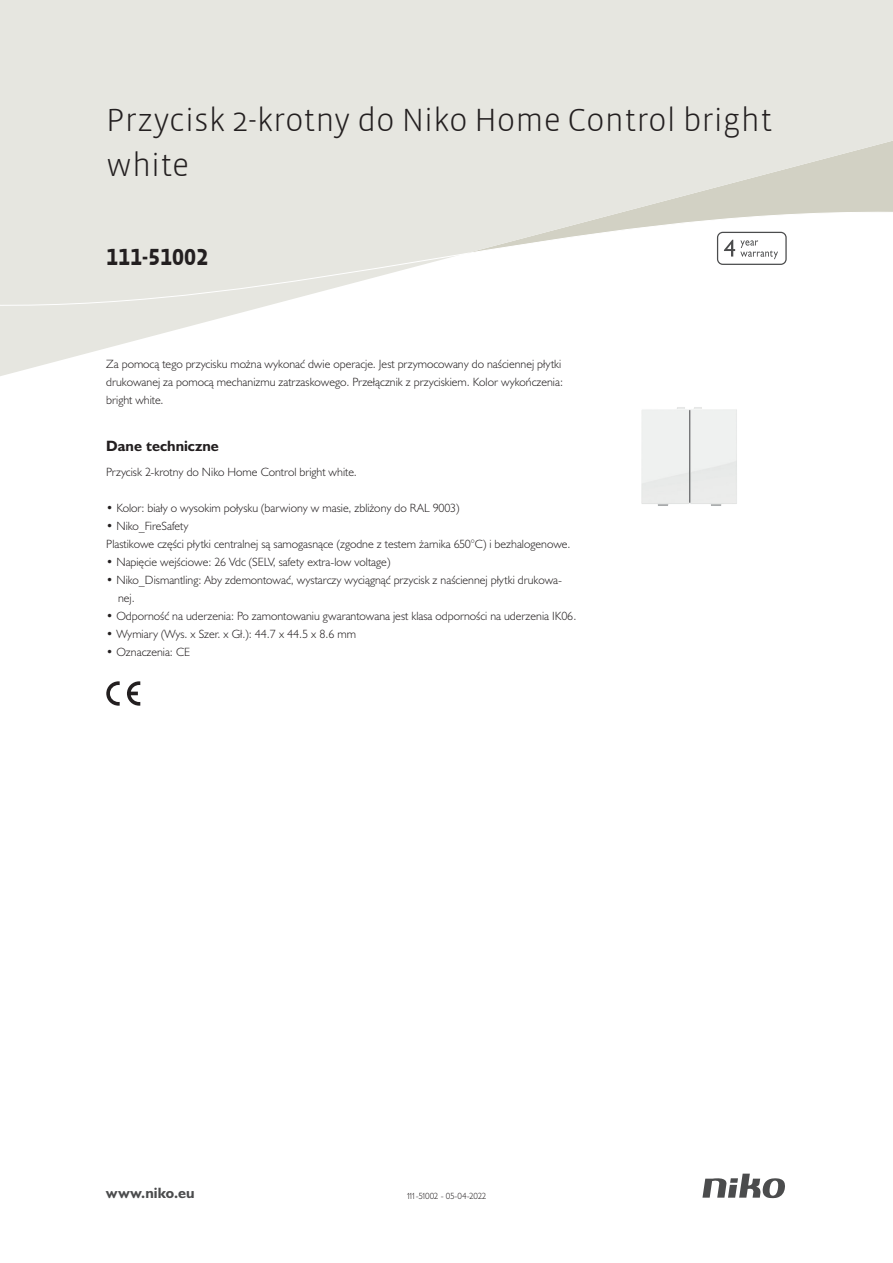
<style>
.page{position:relative;width:893px;height:1263px;background:#fff}
.page>*{position:absolute;margin:0;border:0;box-sizing:border-box;transform-origin:0 0}
.Title_datasheets{font:300 33px/45px "Vista Sans";color:#231f20}
.Article_number{font:700 24px "Vista Sans Alt";color:#231f20}
.Titles_parts{font:700 15px "Humanist 521 BT";color:#231f20}
.t1{font:700 15px "Humanist 521 BT";letter-spacing:.005em;color:#4b4c4d}
.USP_Bullets{font:300 12px/18px "Humanist 521 BT";color:#231f20}
.Platte_tekst_CAB{font:300 12px/18px "Humanist 521 BT";color:#231f20}
.Revision{font:300 9px "Humanist 521 BT";letter-spacing:-.05em;color:#231f20}
</style>
<div class="page">
<svg style="left:702px;top:1173px;width:83px;height:25px"></svg>
<svg style="left:127px;top:681px;width:13px;height:25px"></svg>
<svg style="left:106px;top:681px;width:14px;height:25px"></svg>
<svg style="left:0;top:0;width:893px;height:376px;fill:#e6e6e0"></svg>
<svg style="left:0;top:209px;width:893px;height:101px"></svg>
<svg style="left:717px;top:232px;width:70px;height:33px"></svg>
<img style="left:591px;top:358px;width:196px;height:148px">
<p class="Title_datasheets" style="left:106px;top:98px;width:667px">Przycisk 2-krotny do Niko Home Control bright white</p>
<p class="Article_number" style="left:106px;top:242px;width:103px">111-51002</p>
<p class="Platte_tekst_CAB" style="left:106px;top:354px;width:458px">Za pomocą tego przycisku można wykonać dwie operacje. Jest przymocowany do naściennej płytki drukowanej za pomocą mechanizmu zatrzaskowego. Przełącznik z przyciskiem. Kolor wykończenia: bright white.</p>
<p class="Titles_parts" style="left:106px;top:437px;width:114px">Dane techniczne</p>
<p class="Platte_tekst_CAB" style="left:106px;top:462px;width:252px">Przycisk 2-krotny do Niko Home Control bright white.</p>
<p class="USP_Bullets" style="left:106px;top:498px;width:355px">• Kolor: biały o wysokim połysku (barwiony w masie, zbliżony do RAL 9003)</p>
<p class="USP_Bullets" style="left:106px;top:516px;width:84px">• Niko_FireSafety</p>
<p class="USP_Bullets" style="left:106px;top:534px;width:466px">Plastikowe części płytki centralnej są samogasnące (zgodne z testem żarnika 650°C) i bezhalogenowe.</p>
<p class="USP_Bullets" style="left:106px;top:552px;width:286px">• Napięcie wejściowe: 26 Vdc (SELV, safety extra-low voltage)</p>
<p class="USP_Bullets" style="left:118px;top:570px;width:446px;text-indent:-12px">• Niko_Dismantling: Aby zdemontować, wystarczy wyciągnąć przycisk z naściennej płytki drukowa&shy;nej.</p>
<p class="USP_Bullets" style="left:106px;top:606px;width:472px">• Odporność na uderzenia: Po zamontowaniu gwarantowana jest klasa odporności na uderzenia IK06.</p>
<p class="USP_Bullets" style="left:106px;top:624px;width:251px">• Wymiary (Wys. x Szer. x Gł.): 44.7 x 44.5 x 8.6 mm</p>
<p class="USP_Bullets" style="left:106px;top:642px;width:85px">• Oznaczenia: CE</p>
<p class="t1" style="left:106px;top:1184px;width:90px">www.niko.eu</p>
<p class="Revision" style="left:407px;top:1190px;width:81px">111-51002 - 05-04-2022</p>
</div>
